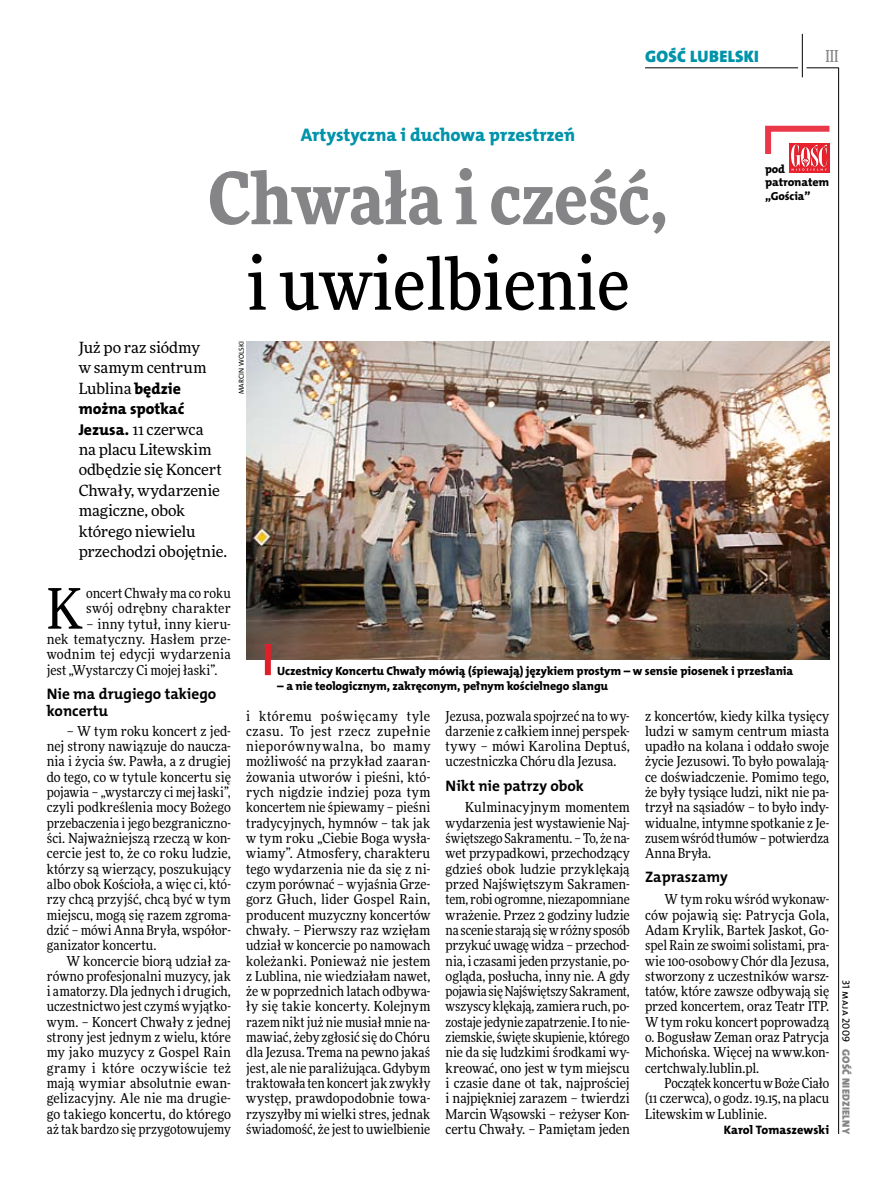
<style>
.page{position:relative;width:893px;height:1191px;background:#fff}
.page>*{position:absolute;margin:0;border:0;box-sizing:border-box;transform-origin:0 0}
.t1{font:900 72px "Freeday Narrow";color:#858486}
.t2{font:500 72px "Freeday Narrow";color:#000}
.t3{font:55.95px "Freeday Narrow News";color:#000}
.t4{font:18.3px "The Mix HP8 Ex Bld";letter-spacing:-.01em;color:#0093aa}
.t5{font:16.65px "The Mix HP9 Blk";letter-spacing:.02em;color:#0093aa}
.t6{font:500 16.5px "Freeday Narrow";color:#858486;scale:.9 1}
.t7{font:15.75px "The Mix HP8 Ex Bld";color:#000}
.t8{font:15.45px/20.4px "Freeday News";letter-spacing:-.005em;color:#000}
.t9{font:15.3px/17.7px "The Mix HP7 Bld";color:#000}
.t10{font:13.65px/15.3px "Freeday Narrow News";color:#000;text-align:justify}
.t11{font:12.3px "The Mix HP8 Ex Bld";color:#000}
.t12{font:12px "The Mix HP8 Ex Bld";letter-spacing:-.005em;color:#000}
.t13{font:11.7px/13.5px "The Mix HP8 Ex Bld";letter-spacing:-.005em;color:#000}
.t14{font:10.5px "The Mix HP9 Blk";letter-spacing:.025em;color:#858486}
.t15{font:10.5px "The Mix HP5 Plain";letter-spacing:.02em;color:#000}
.t16{font:7.2px "The Mix HP5 Plain";letter-spacing:.015em;color:#000}
.s1{font-family:"The Mix HP8 Ex Bld";font-size:15.75px}
</style>
<div class="page">
<hr style="left:806px;top:68px;width:33px;height:1px;background:#000">
<hr style="left:645px;top:68px;width:153px;height:1px;background:#000">
<hr style="left:838px;top:68px;width:1px;height:1066px;background:#000">
<hr style="left:802px;top:34px;width:1px;height:43px;background:#000">
<div style="left:789px;top:143px;width:40px;height:30px;background:#ea202c"></div>
<svg style="left:765px;top:125px;width:65px;height:46px"></svg>
<img style="left:246px;top:341px;width:583px;height:318px">
<div style="left:265px;top:644px;width:6px;height:31px;background:#df1f2a"></div>
<p class="t5" style="left:645px;top:46px;width:115px">GOŚĆ LUBELSKI</p>
<p class="t6" style="left:825px;top:46px;width:16px">III</p>
<h3 class="t4" style="left:301px;top:123px;width:276px">Artystyczna i duchowa przestrzeń</h3>
<h1 class="t1" style="left:208px;top:151px;width:461px">Chwała i cześć,</h1>
<h1 class="t2" style="left:246px;top:239px;width:385px">i uwielbienie</h1>
<p class="t13" style="left:765px;top:162px;width:65px">pod patronatem „Gościa”</p>
<p class="t8" style="left:79px;top:337px;width:129px">Już po raz siódmy w samym centrum<br>Lublina <span class="s1">będzie</span></p>
<p class="t7" style="left:79px;top:399px;width:107px">można spotkać</p>
<p class="t8" style="left:79px;top:418px;width:150px"><span class="s1">Jezusa.</span> 11 czerwca<br>na placu Litewskim odbędzie się Koncert<br>Chwały, wydarzenie magiczne, obok którego niewielu przechodzi obojętnie.</p>
<h2 class="t3" style="left:47px;top:574px;width:38px">K</h2>
<p class="t10" style="left:86px;top:585px;width:146px">oncert Chwały ma co roku swój odrębny charakter</p>
<p class="t16" style="left:237px;top:394px;width:55px;rotate:-90deg">Marcin Wolski</p>
<p class="t10" style="left:47px;top:616px;width:186px;text-indent:40px">– inny tytuł, inny kieru&shy;nek tematyczny. Hasłem prze&shy;wodnim tej edycji wydarzenia jest „Wystarczy Ci mojej łaski”.</p>
<p class="t9" style="left:47px;top:685px;width:171px">Nie ma drugiego takiego koncertu</p>
<p class="t10" style="left:47px;top:723px;width:186px;text-indent:20px">– W tym roku koncert z jed&shy;nej strony nawiązuje do naucza&shy;nia i życia św. Pawła, a z drugiej do tego, co w tytule koncertu się pojawia – „wystarczy ci mej łaski”, czyli podkreślenia mocy Bożego przebaczenia i jego bezgraniczno&shy;ści. Najważniejszą rzeczą w kon&shy;cercie jest to, że co roku ludzie, którzy są wierzący, poszukujący albo obok Kościoła, a więc ci, któ&shy;rzy chcą przyjść, chcą być w tym miejscu, mogą się razem zgroma&shy;dzić – mówi Anna Bryła, współor&shy;ganizator koncertu.</p>
<p class="t10" style="left:47px;top:953px;width:186px;text-indent:20px">W koncercie biorą udział za&shy;równo profesjonalni muzycy, jak i amatorzy. Dla jednych i drugich, uczestnictwo jest czymś wyjątko&shy;wym. – Koncert Chwały z jednej strony jest jednym z wielu, które my jako muzycy z Gospel Rain gramy i które oczywiście też mają wymiar absolutnie ewan&shy;gelizacyjny. Ale nie ma drugie&shy;go takiego koncertu, do którego aż tak bardzo się przygotowujemy</p>
<p class="t12" style="left:277px;top:663px;width:517px">Uczestnicy Koncertu Chwały mówią (śpiewają) językiem prostym – w sensie piosenek i przesłania</p>
<p class="t12" style="left:277px;top:678px;width:333px">– a nie teologicznym, zakręconym, pełnym kościelnego slangu</p>
<p class="t10" style="left:246px;top:708px;width:186px">i któremu poświęcamy tyle czasu. To jest rzecz zupełnie nieporównywalna, bo mamy możliwość na przykład zaaran&shy;żowania utworów i pieśni, któ&shy;rych nigdzie indziej poza tym koncertem nie śpiewamy – pieśni tradycyjnych, hymnów – tak jak w tym roku „Ciebie Boga wysła&shy;wiamy”. Atmosfery, charakteru tego wydarzenia nie da się z ni&shy;czym porównać – wyjaśnia Grze&shy;gorz Głuch, lider Gospel Rain, producent muzyczny koncertów chwały. – Pierwszy raz wzięłam udział w koncercie po namowach koleżanki. Ponieważ nie jestem z Lublina, nie wiedziałam nawet, że w poprzednich latach odbywa&shy;ły się takie koncerty. Kolejnym razem nikt już nie musiał mnie na&shy;mawiać, żeby zgłosić się do Chóru dla Jezusa. Trema na pewno jakaś jest, ale nie paraliżująca. Gdybym traktowała ten koncert jak zwykły występ, prawdopodobnie towa&shy;rzyszyłby mi wielki stres, jednak świadomość, że jest to uwielbienie</p>
<p class="t10" style="left:446px;top:708px;width:186px">Jezusa, pozwala spojrzeć na to wy&shy;darzenie z całkiem innej perspek&shy;tywy – mówi Karolina Deptuś, uczestniczka Chóru dla Jezusa.</p>
<p class="t10" style="left:645px;top:708px;width:186px">z koncertów, kiedy kilka tysięcy ludzi w samym centrum miasta upadło na kolana i oddało swoje życie Jezusowi. To było powalają&shy;ce doświadczenie. Pomimo tego, że były tysiące ludzi, nikt nie pa&shy;trzył na sąsiadów – to było indy&shy;widualne, intymne spotkanie z Je&shy;zusem wśród tłumów – potwierdza Anna Bryła.</p>
<p class="t9" style="left:645px;top:868px;width:84px">Zapraszamy</p>
<p class="t10" style="left:645px;top:891px;width:186px;text-indent:20px">W tym roku wśród wykonaw&shy;ców pojawią się: Patrycja Gola, Adam Krylik, Bartek Jaskot, Go&shy;spel Rain ze swoimi solistami, pra&shy;wie 100-osobowy Chór dla Jezusa, stworzony z uczestników warsz&shy;tatów, które zawsze odbywają się przed koncertem, oraz Teatr ITP.<br>W tym roku koncert poprowadzą o. Bogusław Zeman oraz Patrycja Michońska. Więcej na www.kon&shy;certchwaly.lublin.pl.</p>
<p class="t10" style="left:645px;top:1075px;width:186px;text-indent:20px">Początek koncertu wBoże Ciało (11 czerwca), o godz. 19.15, na placu Litewskim w Lublinie.</p>
<p class="t11" style="left:724px;top:1122px;width:107px">Karol Tomaszewski</p>
<p class="t9" style="left:446px;top:776px;width:140px">Nikt nie patrzy obok</p>
<p class="t10" style="left:446px;top:799px;width:186px;text-indent:20px">Kulminacyjnym momentem wydarzenia jest wystawienie Naj&shy;świętszego Sakramentu. – To, że na&shy;wet przypadkowi, przechodzący gdzieś obok ludzie przyklękają przed Najświętszym Sakramen&shy;tem, robi ogromne, niezapomniane wrażenie. Przez 2 godziny ludzie na scenie starają się wróżny sposób przykuć uwagę widza – przechod&shy;nia, i czasamijeden przystanie, po&shy;ogląda, posłucha, inny nie. A gdy pojawia się Najświętszy Sakrament, wszyscy klękają, zamiera ruch, po&shy;zostaje jedynie zapatrzenie. Itonie&shy;ziemskie, święte skupienie, którego nie da się ludzkimi środkami wy&shy;kreować, ono jest w tym miejscu i czasie dane ot tak, najprościej i najpiękniej zarazem – twierdzi Marcin Wąsowski – reżyser Kon&shy;certu Chwały. – Pamiętam jeden</p>
<p class="t15" style="left:853px;top:979px;width:64px;rotate:90deg">31 maja 2009</p>
<p class="t14" style="left:853px;top:1049px;width:86px;rotate:90deg">GOŚĆ NIEDZIELNY</p>
</div>
